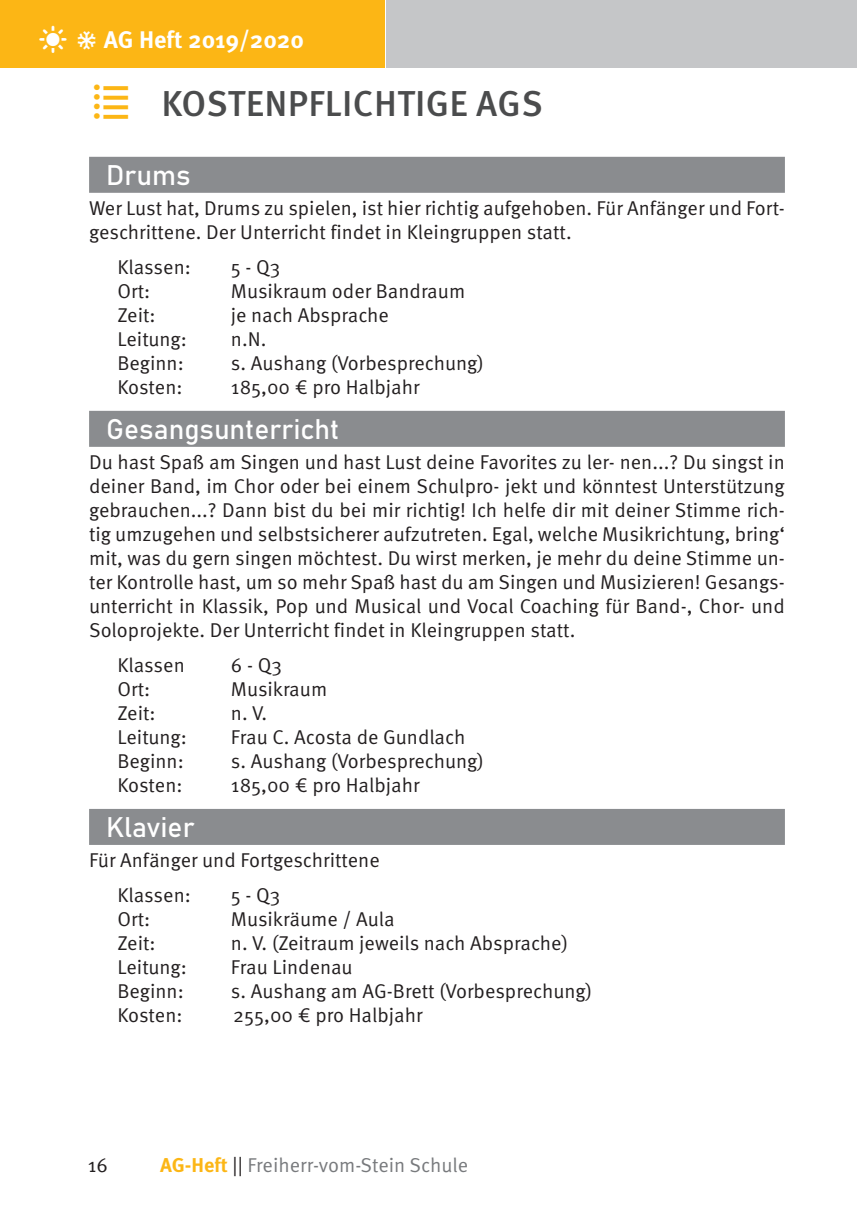
<style>
.page{position:relative;width:857px;height:1225px;background:#fff}
.page>*{position:absolute;margin:0;border:0;box-sizing:border-box;transform-origin:0 0}
.t1{font:500 36px "Meta Pro";letter-spacing:.01em;color:#4b4c4d}
.t2{font:28px "Bahnschrift";color:#fff}
.t3{font:700 24px "Meta Pro";color:#fff}
.t4{font:20px/24px "Meta Pro";color:#231f20}
.t5{font:20px "Meta Pro";color:#787a7d}
.s1{font-weight:700;color:#fcb615}
.s2{color:#231f20}
</style>
<div class="page">
<div style="left:386px;top:0;width:470px;height:67px;background:#c5c6c8"></div>
<div style="left:0;top:0;width:384px;height:67px;background:#fcb615"></div>
<div style="left:89px;top:157px;width:695px;height:36px;background:#8a8c8f"></div>
<div style="left:89px;top:411px;width:695px;height:36px;background:#8a8c8f"></div>
<div style="left:89px;top:809px;width:695px;height:36px;background:#8a8c8f"></div>
<p class="t3" style="left:104px;top:24px;width:202px">AG Heft 2019/2020</p>
<h1 class="t1" style="left:161px;top:81px;width:383px">KOSTENPFLICHTIGE AGS</h1>
<h2 class="t2" style="left:106px;top:158px;width:86px">Drums</h2>
<p class="t4" style="left:89px;top:196px;width:697px">Wer Lust hat, Drums zu spielen, ist hier richtig aufgehoben. Für Anfänger und Fort&shy;geschrittene. Der Unterricht findet in Kleingruppen statt.</p>
<p class="t4" style="left:117px;top:256px;width:75px">Klassen:</p>
<p class="t4" style="left:231px;top:256px;width:51px">5 - Q3</p>
<p class="t4" style="left:117px;top:280px;width:34px">Ort:</p>
<p class="t4" style="left:231px;top:280px;width:236px">Musikraum oder Bandraum</p>
<p class="t4" style="left:117px;top:304px;width:40px">Zeit:</p>
<p class="t4" style="left:231px;top:304px;width:159px">je nach Absprache</p>
<p class="t4" style="left:117px;top:328px;width:71px">Leitung:</p>
<p class="t4" style="left:231px;top:328px;width:37px">n.N.</p>
<p class="t4" style="left:117px;top:352px;width:68px">Beginn:</p>
<p class="t4" style="left:231px;top:352px;width:254px">s. Aushang (Vorbesprechung)</p>
<p class="t4" style="left:117px;top:376px;width:67px">Kosten:</p>
<p class="t4" style="left:231px;top:376px;width:190px">185,00 € pro Halbjahr</p>
<h2 class="t2" style="left:106px;top:412px;width:234px">Gesangsunterricht</h2>
<p class="t4" style="left:89px;top:450px;width:697px;text-align:justify">Du hast Spaß am Singen und hast Lust deine Favorites zu ler- nen...? Du singst in deiner Band, im Chor oder bei einem Schulpro- jekt und könntest Unterstützung gebrauchen...? Dann bist du bei mir richtig! Ich helfe dir mit deiner Stimme rich&shy;tig umzugehen und selbstsicherer aufzutreten. Egal, welche Musikrichtung, bring‘ mit, was du gern singen möchtest. Du wirst merken, je mehr du deine Stimme un&shy;ter Kontrolle hast, um so mehr Spaß hast du am Singen und Musizieren! Gesangs&shy;unterricht in Klassik, Pop und Musical und Vocal Coaching für Band-, Chor- und Soloprojekte. Der Unterricht findet in Kleingruppen statt.</p>
<p class="t4" style="left:117px;top:654px;width:69px">Klassen</p>
<p class="t4" style="left:231px;top:654px;width:52px">6 - Q3</p>
<p class="t4" style="left:117px;top:678px;width:34px">Ort:</p>
<p class="t4" style="left:231px;top:678px;width:98px">Musikraum</p>
<p class="t4" style="left:117px;top:702px;width:40px">Zeit:</p>
<p class="t4" style="left:231px;top:702px;width:38px">n. V.</p>
<p class="t4" style="left:117px;top:726px;width:71px">Leitung:</p>
<p class="t4" style="left:231px;top:726px;width:236px">Frau C. Acosta de Gundlach</p>
<p class="t4" style="left:117px;top:750px;width:68px">Beginn:</p>
<p class="t4" style="left:231px;top:750px;width:254px">s. Aushang (Vorbesprechung)</p>
<p class="t4" style="left:117px;top:774px;width:67px">Kosten:</p>
<p class="t4" style="left:231px;top:774px;width:190px">185,00 € pro Halbjahr</p>
<h2 class="t2" style="left:106px;top:809px;width:90px">Klavier</h2>
<p class="t4" style="left:117px;top:843px;width:264px;line-height:35.4px;text-indent:-28px">Für Anfänger und Fortgeschrittene<br>Klassen:</p>
<p class="t4" style="left:231px;top:884px;width:51px">5 - Q3</p>
<p class="t4" style="left:117px;top:908px;width:34px">Ort:</p>
<p class="t4" style="left:231px;top:908px;width:165px">Musikräume / Aula</p>
<p class="t4" style="left:117px;top:932px;width:40px">Zeit:</p>
<p class="t4" style="left:231px;top:932px;width:338px">n. V. (Zeitraum jeweils nach Absprache)</p>
<p class="t4" style="left:117px;top:956px;width:71px">Leitung:</p>
<p class="t4" style="left:231px;top:956px;width:123px">Frau Lindenau</p>
<p class="t4" style="left:117px;top:980px;width:68px">Beginn:</p>
<p class="t4" style="left:231px;top:980px;width:362px">s. Aushang am AG-Brett (Vorbesprechung)</p>
<p class="t4" style="left:117px;top:1004px;width:67px">Kosten:</p>
<p class="t4" style="left:233px;top:1004px;width:191px">255,00 € pro Halbjahr</p>
<p class="t4" style="left:88px;top:1154px;width:22px">16</p>
<p class="t5" style="left:160px;top:1152px;width:309px"><span class="s1">AG-Heft</span> <span class="s2">||</span> Freiherr-vom-Stein Schule</p>
</div>
